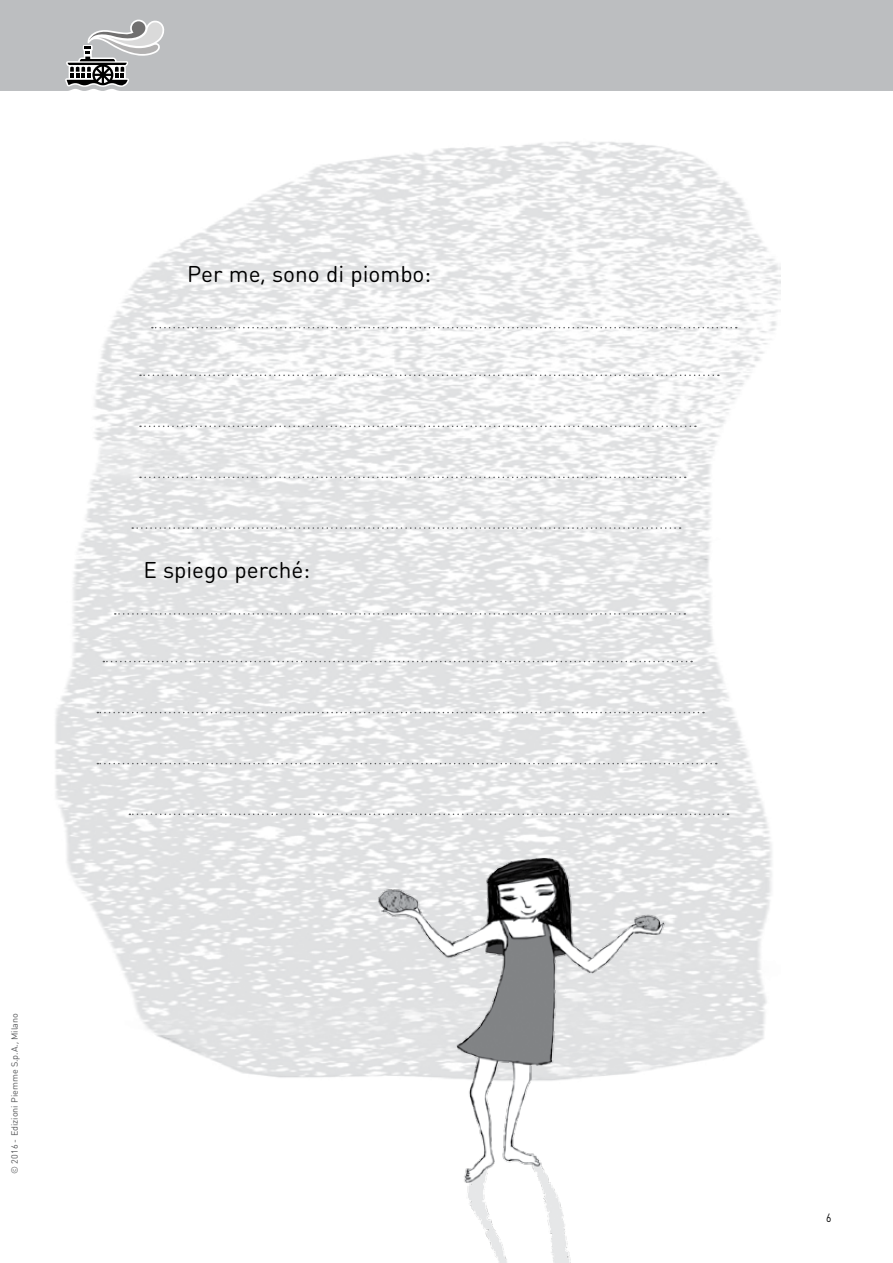
<style>
.page{position:relative;width:893px;height:1263px;background:#fff}
.page>*{position:absolute;margin:0;border:0;box-sizing:border-box;transform-origin:0 0}
.t1{font:22.5px "DIN Round Pro";color:#000}
.t2{font:12px "DIN Round Pro";color:#000;scale:.85 1}
.t3{font:9px "DIN Round Pro";color:#58595b}
</style>
<div class="page">
<div style="left:0;top:0;width:893px;height:91px;background:#bcbec0"></div>
<svg style="left:65px;top:20px;width:100px;height:67px;background:#adaeaf"></svg>
<img style="left:55px;top:141px;width:725px;height:937px">
<svg style="left:140px;top:375px;width:579px;height:1px"></svg>
<svg style="left:140px;top:426px;width:556px;height:1px"></svg>
<svg style="left:140px;top:477px;width:546px;height:1px"></svg>
<svg style="left:152px;top:327px;width:585px;height:1px"></svg>
<svg style="left:132px;top:527px;width:549px;height:2px"></svg>
<svg style="left:103px;top:661px;width:589px;height:1px"></svg>
<svg style="left:97px;top:712px;width:607px;height:1px"></svg>
<svg style="left:97px;top:763px;width:620px;height:1px"></svg>
<svg style="left:115px;top:613px;width:570px;height:2px"></svg>
<svg style="left:129px;top:813px;width:600px;height:2px"></svg>
<img style="left:360px;top:845px;width:314px;height:418px">
<h1 class="t1" style="left:187px;top:259px;width:245px">Per me, sono di piombo:</h1>
<h1 class="t1" style="left:143px;top:555px;width:168px">E spiego perché:</h1>
<p class="t3" style="left:8px;top:1174px;width:162px;rotate:-90deg">© 2016 - Edizioni Piemme S.p.A., Milano</p>
<h2 class="t2" style="left:826px;top:1210px;width:8px">6</h2>
</div>
